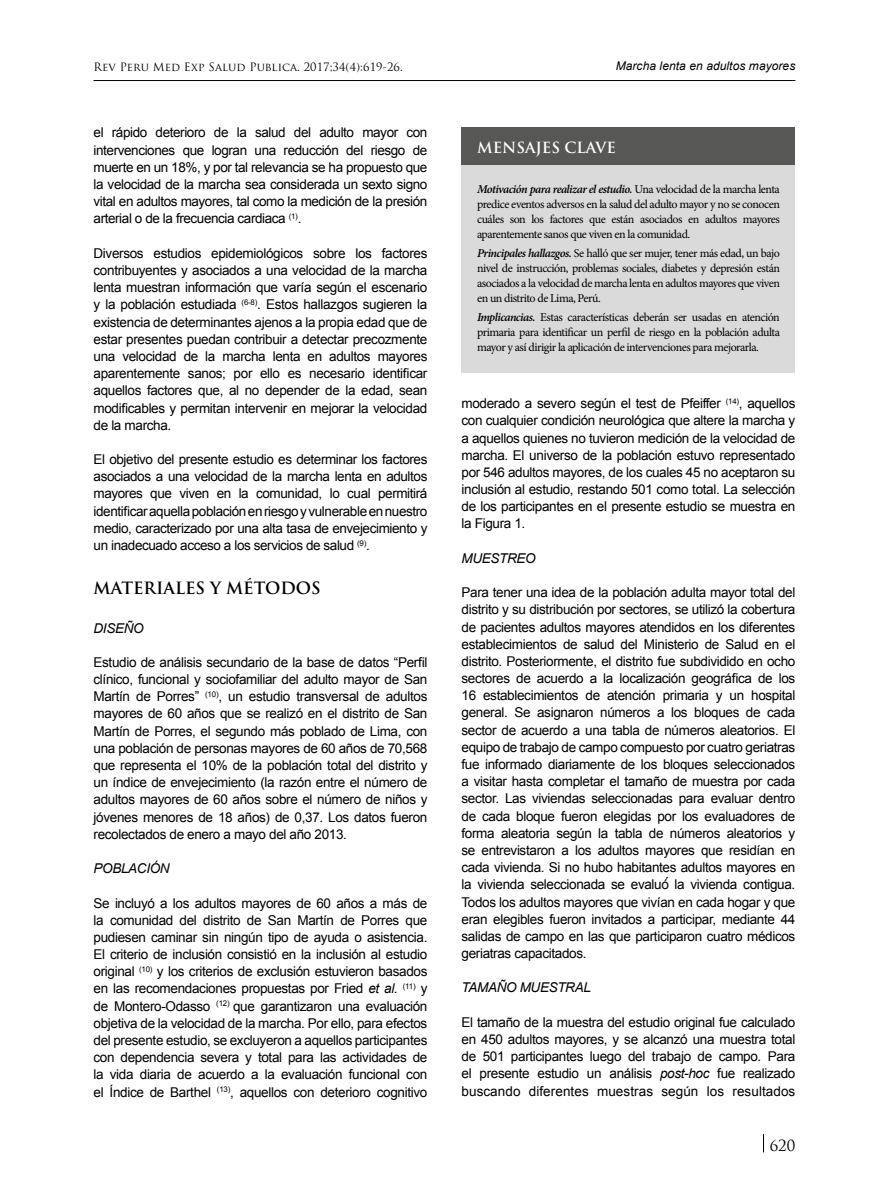
<style>
.page{position:relative;width:872px;height:1183px;background:#fff}
.page>*{position:absolute;margin:0;border:0;box-sizing:border-box;transform-origin:0 0}
.t1{font:700 16.5px "Trajan Pro";color:#000}
.t2{font:700 15px "Trajan Pro";color:#fff}
.t3{font:15px "Trajan Pro";color:#000}
.t4{font:13.5px/17.1px "Arial";letter-spacing:-.025em;color:#000;text-align:justify}
.t5{font:italic 13.5px "Arial";letter-spacing:-.025em;color:#000}
.t6{font:12px/15px "Minion Pro";letter-spacing:-.04em;color:#000;text-align:justify}
.t7{font:italic 12px "Arial";letter-spacing:.005em;color:#000}
.t8{font:11.25px "Trajan Pro";letter-spacing:.005em;color:#000}
.s1{font-style:italic}
.s2{font-weight:600;font-style:italic}
</style>
<div class="page">
<hr style="left:94px;top:80px;width:701px;height:1px;background:#000">
<div style="left:461px;top:130px;width:334px;height:243px;background:#dadada"></div>
<div style="left:461px;top:128px;width:334px;height:37px;background:#575756"></div>
<svg style="left:763px;top:1134px;width:1px;height:17px"></svg>
<p class="t8" style="left:94px;top:60px;width:311px">Rev Peru Med Exp Salud Publica. 2017;34(4):619-26.</p>
<p class="t7" style="left:616px;top:58px;width:181px">Marcha lenta en adultos mayores</p>
<p class="t4" style="left:94px;top:124px;width:335px">el rápido deterioro de la salud del adulto mayor con intervenciones que logran una reducción del riesgo de muerte en un 18%, y por tal relevancia se ha propuesto que la velocidad de la marcha sea considerada un sexto signo vital en adultos mayores, tal como la medición de la presión arterial o de la frecuencia cardiaca <sup>(1)</sup>.</p>
<p class="t4" style="left:94px;top:244px;width:335px">Diversos estudios epidemiológicos sobre los factores contribuyentes y asociados a una velocidad de la marcha lenta muestran información que varía según el escenario y la población estudiada <sup>(6-8)</sup>. Estos hallazgos sugieren la existencia de determinantes ajenos a la propia edad que de estar presentes puedan contribuir a detectar precozmente una velocidad de la marcha lenta en adultos mayores aparentemente sanos; por ello es necesario identificar aquellos factores que, al no depender de la edad, sean modificables y permitan intervenir en mejorar la velocidad de la marcha.</p>
<p class="t4" style="left:94px;top:451px;width:335px">El objetivo del presente estudio es determinar los factores asociados a una velocidad de la marcha lenta en adultos mayores que viven en la comunidad, lo cual permitirá identificar aquella población en riesgo y vulnerable en nuestro medio, caracterizado por una alta tasa de envejecimiento y un inadecuado acceso a los servicios de salud <sup>(9)</sup>.</p>
<p class="t1" style="left:94px;top:577px;width:229px">MATERIALES Y MÉTODOS</p>
<p class="t5" style="left:94px;top:619px;width:52px">DISEÑO</p>
<p class="t4" style="left:94px;top:653px;width:335px">Estudio de análisis secundario de la base de datos “Perfil clínico, funcional y sociofamiliar del adulto mayor de San Martín de Porres” <sup>(10)</sup>, un estudio transversal de adultos mayores de 60 años que se realizó en el distrito de San Martín de Porres, el segundo más poblado de Lima, con una población de personas mayores de 60 años de 70,568 que representa el 10% de la población total del distrito y un índice de envejecimiento (la razón entre el número de adultos mayores de 60 años sobre el número de niños y jóvenes menores de 18 años) de 0,37. Los datos fueron recolectados de enero a mayo del año 2013.</p>
<p class="t5" style="left:94px;top:859px;width:78px">POBLACIÓN</p>
<p class="t4" style="left:94px;top:894px;width:335px">Se incluyó a los adultos mayores de 60 años a más de la comunidad del distrito de San Martín de Porres que pudiesen caminar sin ningún tipo de ayuda o asistencia.<br>El criterio de inclusión consistió en la inclusión al estudio original <sup>(10)</sup> y los criterios de exclusión estuvieron basados en las recomendaciones propuestas por Fried <span class="s1">et al.</span> <sup>(11)</sup> y de Montero-Odasso <sup>(12)</sup> que garantizaron una evaluación objetiva de la velocidad de la marcha. Por ello, para efectos del presente estudio, se excluyeron a aquellos participantes con dependencia severa y total para las actividades de la vida diaria de acuerdo a la evaluación funcional con el Índice de Barthel <sup>(13)</sup>, aquellos con deterioro cognitivo</p>
<p class="t2" style="left:477px;top:138px;width:140px">MENSAJES CLAVE</p>
<p class="t6" style="left:477px;top:181px;width:304px"><span class="s2">Motivación para realizar el estudio.</span> Una velocidad de la marcha lenta predice eventos adversos en la salud del adulto mayor y no se conocen cuáles son los factores que están asociados en adultos mayores aparentemente sanos que viven en la comunidad.</p>
<p class="t6" style="left:477px;top:245px;width:304px"><span class="s2">Principales hallazgos.</span> Se halló que ser mujer, tener más edad, un bajo nivel de instrucción, problemas sociales, diabetes y depresión están asociados a la velocidad de marcha lenta en adultos mayores que viven en un distrito de Lima, Perú.</p>
<p class="t6" style="left:477px;top:310px;width:304px"><span class="s2">Implicancias.</span> Estas características deberán ser usadas en atención primaria para identificar un perfil de riesgo en la población adulta mayor y así dirigir la aplicación de intervenciones para mejorarla.</p>
<p class="t4" style="left:461px;top:395px;width:335px">moderado a severo según el test de Pfeiffer <sup>(14)</sup>, aquellos con cualquier condición neurológica que altere la marcha y a aquellos quienes no tuvieron medición de la velocidad de marcha. El universo de la población estuvo representado por 546 adultos mayores, de los cuales 45 no aceptaron su inclusión al estudio, restando 501 como total. La selección de los participantes en el presente estudio se muestra en la Figura 1.</p>
<p class="t5" style="left:461px;top:549px;width:76px">MUESTREO</p>
<p class="t4" style="left:461px;top:584px;width:335px">Para tener una idea de la población adulta mayor total del distrito y su distribución por sectores, se utilizó la cobertura de pacientes adultos mayores atendidos en los diferentes establecimientos de salud del Ministerio de Salud en el distrito. Posteriormente, el distrito fue subdividido en ocho sectores de acuerdo a la localización geográfica de los 16 establecimientos de atención primaria y un hospital general. Se asignaron números a los bloques de cada sector de acuerdo a una tabla de números aleatorios. El equipo de trabajo de campo compuesto por cuatro geriatras fue informado diariamente de los bloques seleccionados a visitar hasta completar el tamaño de muestra por cada sector. Las viviendas seleccionadas para evaluar dentro de cada bloque fueron elegidas por los evaluadores de forma aleatoria según la tabla de números aleatorios y se entrevistaron a los adultos mayores que residían en cada vivienda. Si no hubo habitantes adultos mayores en la vivienda seleccionada se evaluó́ la vivienda contigua.<br>Todos los adultos mayores que vivían en cada hogar y que eran elegibles fueron invitados a participar, mediante 44 salidas de campo en las que participaron cuatro médicos geriatras capacitados.</p>
<p class="t5" style="left:461px;top:978px;width:131px">TAMAÑO MUESTRAL</p>
<p class="t4" style="left:461px;top:1013px;width:335px">El tamaño de la muestra del estudio original fue calculado en 450 adultos mayores, y se alcanzó una muestra total de 501 participantes luego del trabajo de campo. Para el presente estudio un análisis <span class="s1">post-hoc</span> fue realizado buscando diferentes muestras según los resultados</p>
<p class="t3" style="left:769px;top:1135px;width:27px">620</p>
</div>
